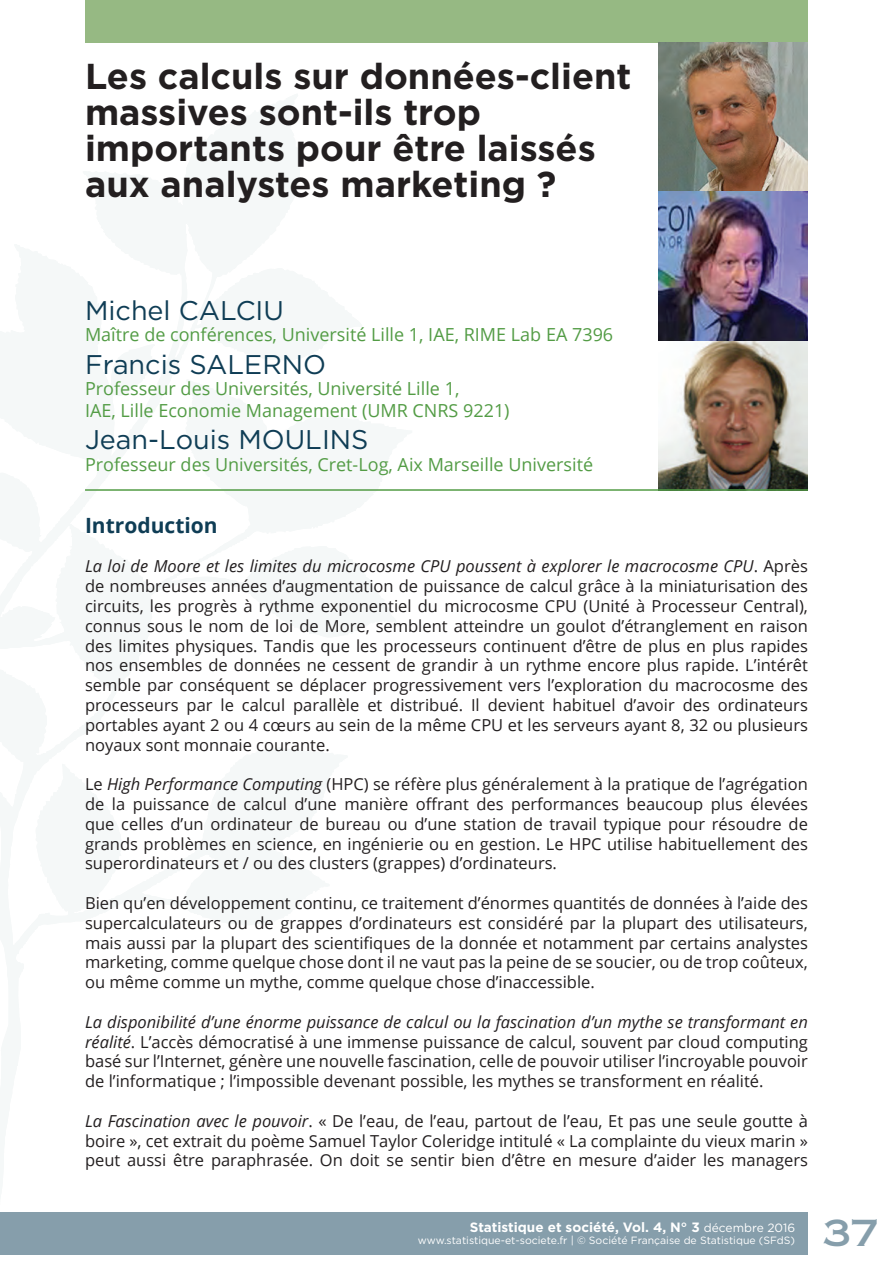
<style>
.page{position:relative;width:893px;height:1263px;background:#fff}
.page>*{position:absolute;margin:0;border:0;box-sizing:border-box;transform-origin:0 0}
.t1{font:700 36px/36px "Gotham";color:#231f20}
.t2{font:36px "Copperplate Gothic Std 31 AB";color:#869eab}
.t3{font:27px "Gotham";color:#0f3d55}
.t4{font:700 21px "Open Sans";color:#0f3d55}
.t5{font:18px/21.6px "Open Sans";color:#539c45}
.t6{font:16.5px/19.8px "Open Sans";color:#231f20;text-align:justify}
.t7{font:700 13.5px "Gotham";color:#fff}
.t8{font:10.5px "Gotham";color:#fff}
.s1{font-style:italic}
.s2{font-weight:400;font-size:12px}
</style>
<div class="page">
<div style="left:0;top:1212px;width:808px;height:42px;background:#869eab"></div>
<div style="left:85px;top:0;width:723px;height:43px;background:#96b983"></div>
<img style="left:659px;top:43px;width:149px;height:297px">
<img style="left:659px;top:342px;width:149px;height:147px">
<hr style="left:85px;top:489px;width:723px;height:2px;background:#539c45">
<h1 class="t1" style="left:85px;top:58px;width:548px">Les calculs sur données-client massives sont-ils trop importants pour être laissés aux analystes marketing ?</h1>
<h2 class="t3" style="left:85px;top:293px;width:200px">Michel CALCIU</h2>
<p class="t5" style="left:85px;top:323px;width:530px">Maître de conférences, Université Lille 1, IAE, RIME Lab EA 7396</p>
<h2 class="t3" style="left:85px;top:347px;width:243px">Francis SALERNO</h2>
<p class="t5" style="left:85px;top:377px;width:426px">Professeur des Universités, Université Lille 1,<br>IAE, Lille Economie Management (UMR CNRS 9221)</p>
<h2 class="t3" style="left:85px;top:422px;width:285px">Jean-Louis MOULINS</h2>
<p class="t5" style="left:85px;top:453px;width:510px">Professeur des Universités, Cret-Log, Aix Marseille Université</p>
<p class="t4" style="left:85px;top:510px;width:134px">Introduction</p>
<p class="t6" style="left:85px;top:556px;width:724px"><span class="s1">La loi de Moore et les limites du microcosme CPU poussent à explorer le macrocosme CPU</span>. Après de nombreuses années d’augmentation de puissance de calcul grâce à la miniaturisation des circuits, les progrès à rythme exponentiel du microcosme CPU (Unité à Processeur Central), connus sous le nom de loi de More, semblent atteindre un goulot d’étranglement en raison des limites physiques. Tandis que les processeurs continuent d’être de plus en plus rapides nos ensembles de données ne cessent de grandir à un rythme encore plus rapide. L’intérêt semble par conséquent se déplacer progressivement vers l’exploration du macrocosme des processeurs par le calcul parallèle et distribué. Il devient habituel d’avoir des ordinateurs portables ayant 2 ou 4 cœurs au sein de la même CPU et les serveurs ayant 8, 32 ou plusieurs noyaux sont monnaie courante.</p>
<p class="t6" style="left:85px;top:774px;width:724px">Le <span class="s1">High Performance Computing</span> (HPC) se réfère plus généralement à la pratique de l’agrégation de la puissance de calcul d’une manière offrant des performances beaucoup plus élevées que celles d’un ordinateur de bureau ou d’une station de travail typique pour résoudre de grands problèmes en science, en ingénierie ou en gestion. Le HPC utilise habituellement des superordinateurs et / ou des clusters (grappes) d’ordinateurs.</p>
<p class="t6" style="left:85px;top:893px;width:724px">Bien qu’en développement continu, ce traitement d’énormes quantités de données à l’aide des supercalculateurs ou de grappes d’ordinateurs est considéré par la plupart des utilisateurs, mais aussi par la plupart des scientifiques de la donnée et notamment par certains analystes marketing, comme quelque chose dont il ne vaut pas la peine de se soucier, ou de trop coûteux, ou même comme un mythe, comme quelque chose d’inaccessible.</p>
<p class="t6" style="left:85px;top:1011px;width:724px"><span class="s1">La disponibilité d’une énorme puissance de calcul ou la fascination d’un mythe se transformant en réalité</span>. L’accès démocratisé à une immense puissance de calcul, souvent par cloud computing basé sur l’Internet, génère une nouvelle fascination, celle de pouvoir utiliser l’incroyable pouvoir de l’informatique ; l’impossible devenant possible, les mythes se transforment en réalité.</p>
<p class="t6" style="left:85px;top:1110px;width:724px"><span class="s1">La Fascination avec le pouvoir</span>. « De l’eau, de l’eau, partout de l’eau, Et pas une seule goutte à boire », cet extrait du poème Samuel Taylor Coleridge intitulé « La complainte du vieux marin » peut aussi être paraphrasée. On doit se sentir bien d’être en mesure d’aider les managers</p>
<p class="t7" style="left:470px;top:1218px;width:327px">Statistique et société, Vol. 4, N° 3 <span class="s2">décembre 2016</span></p>
<p class="t8" style="left:418px;top:1234px;width:379px">www.statistique-et-societe.fr | © Société Française de Statistique (SFdS)</p>
<h1 class="t2" style="left:822px;top:1212px;width:58px">37</h1>
</div>
